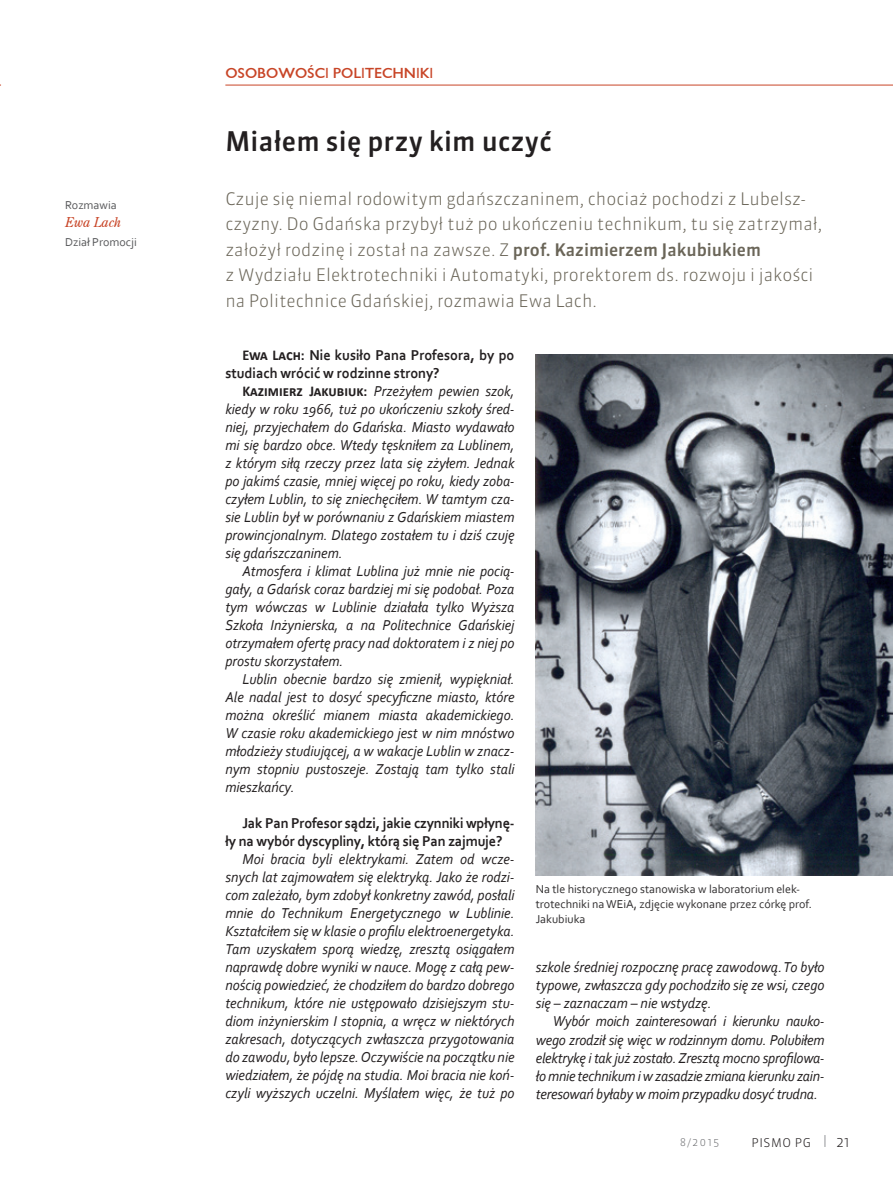
<style>
.page{position:relative;width:893px;height:1191px;background:#fff}
.page>*{position:absolute;margin:0;border:0;box-sizing:border-box;transform-origin:0 0}
.t1{font:500 27px "Sanuk Pro";letter-spacing:.01em;color:#231f20}
.t2{font:300 17.25px/25.5px "Sanuk Pro";color:#6a6558}
.t3{font:italic 15px/18px "Corbel";color:#231f20;text-align:justify;scale:.95 1}
.t4{font:700 15px/18px "Corbel";letter-spacing:-.01em;color:#231f20;scale:.95 1}
.t5{font:700 13.5px "EFN Gilead";color:#c84527}
.t6{font:italic 13.5px "Centurion Old";color:#c84527}
.t7{font:300 13.5px "Sanuk Pro";color:#231f20}
.t8{font:12px/15px "Corbel";color:#312f30}
.t9{font:12px "Corbel";color:#57585a}
.t10{font:300 12px "Sanuk Pro";letter-spacing:.05em;color:#231f20}
.t11{font:300 10.5px "Sanuk Pro";color:#6c6d70}
.s1{font-weight:500}
.s2{font-family:"Calibri"}
.s3{font-family:"Calibri";font-weight:700;font-style:normal}
.s4{font-weight:700;font-style:normal}
</style>
<div class="page">
<hr style="left:225px;top:85px;width:668px;height:1px;background:#c84527">
<svg style="left:825px;top:1135px;width:1px;height:12px"></svg>
<hr style="left:0;top:378px;width:1px;height:107px;background:#001640">
<img style="left:536px;top:354px;width:357px;height:521px">
<p class="t9" style="left:65px;top:197px;width:53px">Rozmawia</p>
<p class="t6" style="left:65px;top:213px;width:58px">Ewa Lach</p>
<p class="t9" style="left:65px;top:234px;width:73px">Dział Promocji</p>
<p class="t5" style="left:225px;top:64px;width:209px">OSOBOWOŚCI POLITECHNIKI</p>
<h1 class="t1" style="left:225px;top:122px;width:328px">Miałem się przy kim uczyć</h1>
<p class="t2" style="left:225px;top:185px;width:598px">Czuje się niemal rodowitym gdańszczaninem, chociaż pochodzi z Lubelsz&shy;czyzny. Do Gdańska przybył tuż po ukończeniu technikum, tu się zatrzymał, założył rodzinę i został na zawsze. Z <span class="s1">prof. Kazimierzem Jakubiukiem<br></span>z Wydziału Elektrotechniki i Automatyki, prorektorem ds. rozwoju i jakości na Politechnice Gdańskiej, rozmawia Ewa Lach.</p>
<p class="t4" style="left:225px;top:346px;width:306px;text-indent:17px"><span class="s2">Ewa Lach</span>: Nie kusiło Pana Profesora, by po studiach wrócić w rodzinne strony?</p>
<p class="t3" style="left:225px;top:382px;width:306px;text-indent:17px"><span class="s3">Kazimierz Jakubiuk</span><span class="s4">:</span> Przeżyłem pewien szok, kiedy w roku 1966, tuż po ukończeniu szkoły śred&shy;niej, przyjechałem do Gdańska. Miasto wydawało mi się bardzo obce. Wtedy tęskniłem za Lublinem, z którym siłą rzeczy przez lata się zżyłem. Jednak po jakimś czasie, mniej więcej po roku, kiedy zoba&shy;czyłem Lublin, to się zniechęciłem. W tamtym cza&shy;sie Lublin był w porównaniu z Gdańskiem miastem prowincjonalnym. Dlatego zostałem tu i dziś czuję się gdańszczaninem.</p>
<p class="t3" style="left:225px;top:562px;width:306px;text-indent:17px">Atmosfera i klimat Lublina już mnie nie pocią&shy;gały, a Gdańsk coraz bardziej mi się podobał. Poza tym wówczas w Lublinie działała tylko Wyższa Szkoła Inżynierska, a na Politechnice Gdańskiej otrzymałem ofertę pracy nad doktoratem i z niej po prostu skorzystałem.</p>
<p class="t3" style="left:225px;top:670px;width:306px;text-indent:17px">Lublin obecnie bardzo się zmienił, wypiękniał.<br>Ale nadal jest to dosyć specyficzne miasto, które można określić mianem miasta akademickiego.<br>W czasie roku akademickiego jest w nim mnóstwo młodzieży studiującej, a w wakacje Lublin w znacz&shy;nym stopniu pustoszeje. Zostają tam tylko stali mieszkańcy.</p>
<p class="t4" style="left:225px;top:814px;width:306px;text-indent:17px">Jak Pan Profesor sądzi, jakie czynniki wpłynę&shy;ły na wybór dyscypliny, którą się Pan zajmuje?</p>
<p class="t3" style="left:225px;top:850px;width:306px;text-indent:17px">Moi bracia byli elektrykami. Zatem od wcze&shy;snych lat zajmowałem się elektryką. Jako że rodzi&shy;com zależało, bym zdobył konkretny zawód, posłali mnie do Technikum Energetycznego w Lublinie.<br>Kształciłem się w klasie o profilu elektroenergetyka.<br>Tam uzyskałem sporą wiedzę, zresztą osiągałem naprawdę dobre wyniki w nauce. Mogę z całą pew&shy;nością powiedzieć, że chodziłem do bardzo dobrego technikum, które nie ustępowało dzisiejszym stu&shy;diom inżynierskim I stopnia, a wręcz w niektórych zakresach, dotyczących zwłaszcza przygotowania do zawodu, było lepsze. Oczywiście na początku nie wiedziałem, że pójdę na studia. Moi bracia nie koń&shy;czyli wyższych uczelni. Myślałem więc, że tuż po</p>
<p class="t8" style="left:536px;top:880px;width:278px">Na tle historycznego stanowiska w laboratorium elek&shy;trotechniki na WEiA, zdjęcie wykonane przez córkę prof.<br>Jakubiuka</p>
<p class="t3" style="left:536px;top:958px;width:305px">szkole średniej rozpocznę pracę zawodową. To było typowe, zwłaszcza gdy pochodziło się ze wsi, czego się – zaznaczam – nie wstydzę.</p>
<p class="t3" style="left:536px;top:1012px;width:305px;text-indent:17px">Wybór moich zainteresowań i kierunku nauko&shy;wego zrodził się więc w rodzinnym domu. Polubiłem elektrykę i tak już zostało. Zresztą mocno sprofilowa&shy;ło mnie technikum i w zasadzie zmiana kierunku zain&shy;teresowań byłaby w moim przypadku dosyć trudna.</p>
<p class="t11" style="left:680px;top:1135px;width:41px">8/2015</p>
<p class="t10" style="left:751px;top:1134px;width:61px">PISMO PG</p>
<p class="t7" style="left:837px;top:1132px;width:14px">21</p>
</div>
